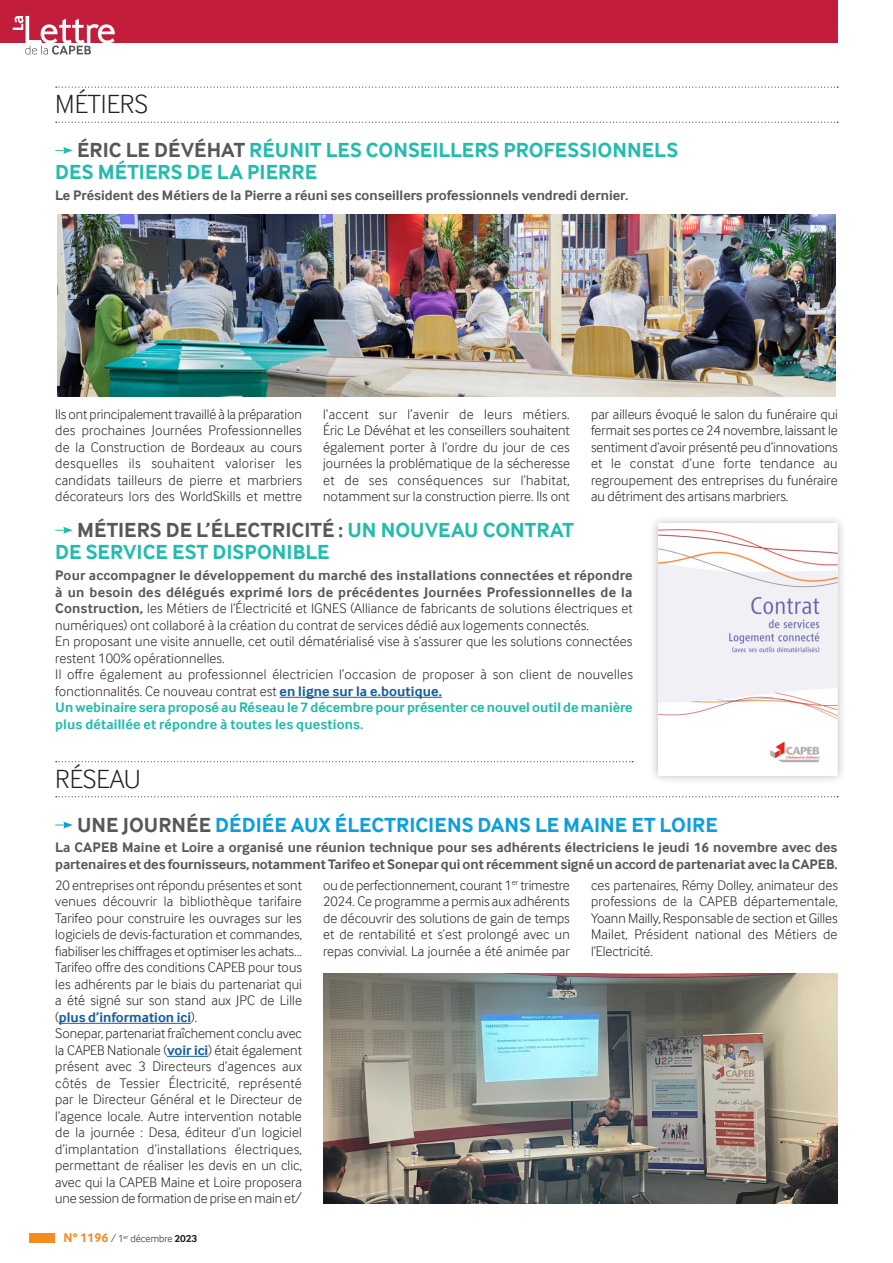
<style>
.page{position:relative;width:893px;height:1263px;background:#fff}
.page>*{position:absolute;margin:0;border:0;box-sizing:border-box;transform-origin:0 0}
.Chap_Paraph{font:300 27px "Inter Face";color:#231f20}
.Titre_article{font:700 21px/22.5px "Inter Face";letter-spacing:.005em;color:#22bcac}
.Titre_article-2{font:700 21px "Inter Face";letter-spacing:.005em;color:#0c9fdc}
.Textes_ok{font:300 14.25px/16.5px "Inter Face";letter-spacing:.01em;color:#231f20;text-align:justify}
.Textes_ok-2{font:700 14.25px/16.5px "Inter Face";letter-spacing:.005em;color:#57585a;text-align:justify}
.Textes_ok-3{font:700 14.25px/16.5px "Inter Face";color:#22bcac}
.Titre_article-3{font:700 14.25px "Inter Face";color:#57585a}
.Textes_ok-4{font:300 14.25px "Inter Face";letter-spacing:.03em;color:#231f20}
.t1{font:300 10.5px "Inter Face";color:#231f20}
.s1{color:#57585a}
.s2{font-weight:300;color:#231f20}
.s3{font-weight:700;color:#175d9e}
.s4{font-weight:700;font-size:13.05px;color:#f68b1f}
.s5{font-weight:700}
</style>
<div class="page">
<div style="left:0;top:0;width:838px;height:43px;background:#c21e3c"></div>
<div style="left:30px;top:1233px;width:25px;height:10px;background:#f68b1f"></div>
<svg style="left:13px;top:16px;width:102px;height:39px"></svg>
<svg style="left:56px;top:87px;width:782px;height:1px"></svg>
<svg style="left:56px;top:122px;width:782px;height:1px"></svg>
<svg style="left:55px;top:147px;width:18px;height:7px"></svg>
<hr style="left:280px;top:697px;width:162px;height:1px;background:#175d9e">
<svg style="left:55px;top:527px;width:18px;height:7px"></svg>
<img style="left:57px;top:214px;width:779px;height:183px">
<div style="left:649px;top:514px;width:198px;height:271px;background:#231f20;opacity:.3"></div>
<img style="left:658px;top:523px;width:179px;height:253px">
<svg style="left:56px;top:761px;width:577px;height:1px"></svg>
<svg style="left:56px;top:796px;width:782px;height:1px"></svg>
<svg style="left:55px;top:821px;width:18px;height:7px"></svg>
<hr style="left:59px;top:1023px;width:132px;height:1px;background:#175d9e">
<hr style="left:167px;top:1056px;width:41px;height:1px;background:#175d9e">
<img style="left:323px;top:973px;width:515px;height:230px">
<p class="Chap_Paraph" style="left:55px;top:89px;width:94px">MÉTIERS</p>
<p class="Titre_article" style="left:55px;top:139px;width:624px;text-indent:22px"><span class="s1">ÉRIC LE DÉVÉHAT</span> RÉUNIT LES CONSEILLERS PROFESSIONNELS<br>DES MÉTIERS DE LA PIERRE</p>
<p class="Titre_article-3" style="left:55px;top:187px;width:574px">Le Président des Métiers de la Pierre a réuni ses conseillers professionnels vendredi dernier.</p>
<p class="Textes_ok" style="left:55px;top:406px;width:248px">Ils ont principalement travaillé à la préparation des prochaines Journées Professionnelles de la Construction de Bordeaux au cours desquelles ils souhaitent valoriser les candidats tailleurs de pierre et marbriers décorateurs lors des WorldSkills et mettre</p>
<p class="Textes_ok-4" style="left:323px;top:406px;width:248px">l’accent sur l’avenir de leurs métiers.</p>
<p class="Textes_ok" style="left:323px;top:422px;width:248px">Éric Le Dévéhat et les conseillers souhaitent également porter à l’ordre du jour de ces journées la problématique de la sécheresse et de ses conséquences sur l’habitat, notamment sur la construction pierre. Ils ont</p>
<p class="Textes_ok" style="left:591px;top:406px;width:248px">par ailleurs évoqué le salon du funéraire qui fermait ses portes ce 24 novembre, laissant le sentiment d’avoir présenté peu d’innovations et le constat d’une forte tendance au regroupement des entreprises du funéraire au détriment des artisans marbriers.</p>
<p class="Titre_article" style="left:55px;top:518px;width:520px;text-indent:22px"><span class="s1">MÉTIERS DE L’ÉLECTRICITÉ :</span> UN NOUVEAU CONTRAT<br>DE SERVICE EST DISPONIBLE</p>
<p class="Textes_ok-2" style="left:55px;top:567px;width:579px">Pour accompagner le développement du marché des installations connectées et répondre à un besoin des délégués exprimé lors de précédentes Journées Professionnelles de la Construction, <span class="s2">les Métiers de l’Électricité et IGNES (Alliance de fabricants de solutions électriques et numériques) ont collaboré à la création du contrat de services dédié aux logements connectés.</span></p>
<p class="Textes_ok" style="left:55px;top:633px;width:579px">En proposant une visite annuelle, cet outil dématérialisé vise à s’assurer que les solutions connectées restent 100% opérationnelles.</p>
<p class="Textes_ok" style="left:55px;top:666px;width:579px">Il offre également au professionnel électricien l’occasion de proposer à son client de nouvelles fonctionnalités. Ce nouveau contrat est <span class="s3">en ligne sur la e.boutique.</span></p>
<p class="Textes_ok-3" style="left:55px;top:699px;width:579px">Un webinaire sera proposé au Réseau le 7 décembre pour présenter ce nouvel outil de manière plus détaillée et répondre à toutes les questions.</p>
<p class="Chap_Paraph" style="left:55px;top:763px;width:87px">RÉSEAU</p>
<p class="Titre_article-2" style="left:77px;top:812px;width:642px"><span class="s1">UNE JOURNÉE</span> DÉDIÉE AUX ÉLECTRICIENS DANS LE MAINE ET LOIRE</p>
<p class="Textes_ok-2" style="left:55px;top:839px;width:784px">La CAPEB Maine et Loire a organisé une réunion technique pour ses adhérents électriciens le jeudi 16 novembre avec des partenaires et des fournisseurs, notamment Tarifeo et Sonepar qui ont récemment signé un accord de partenariat avec la CAPEB.</p>
<p class="Textes_ok" style="left:55px;top:876px;width:248px">20 entreprises ont répondu présentes et sont venues découvrir la bibliothèque tarifaire Tarifeo pour construire les ouvrages sur les logiciels de devis-facturation et commandes, fiabiliser les chiffrages et optimiser les achats… Tarifeo offre des conditions CAPEB pour tous les adhérents par le biais du partenariat qui a été signé sur son stand aux JPC de Lille (<span class="s3">plus d’information ici</span>).</p>
<p class="Textes_ok" style="left:55px;top:1025px;width:248px">Sonepar, partenariat fraîchement conclu avec la CAPEB Nationale (<span class="s3">voir ici</span>) était également présent avec 3 Directeurs d’agences aux côtés de Tessier Électricité, représenté par le Directeur Général et le Directeur de l’agence locale. Autre intervention notable de la journée : Desa, éditeur d’un logiciel d’implantation d’installations électriques, permettant de réaliser les devis en un clic, avec qui la CAPEB Maine et Loire proposera une session de formation de prise en main et/</p>
<p class="Textes_ok" style="left:323px;top:876px;width:248px">ou de perfectionnement, courant 1<sup>er</sup> trimestre 2024. Ce programme a permis aux adhérents de découvrir des solutions de gain de temps et de rentabilité et s’est prolongé avec un repas convivial. La journée a été animée par</p>
<p class="Textes_ok" style="left:591px;top:876px;width:248px">ces partenaires, Rémy Dolley, animateur des professions de la CAPEB départementale, Yoann Mailly, Responsable de section et Gilles Mailet, Président national des Métiers de l’Electricité.</p>
<p class="t1" style="left:63px;top:1233px;width:135px"><span class="s4">N° 1196</span> / 1<sup>er</sup> décembre <span class="s5">2023</span></p>
</div>
